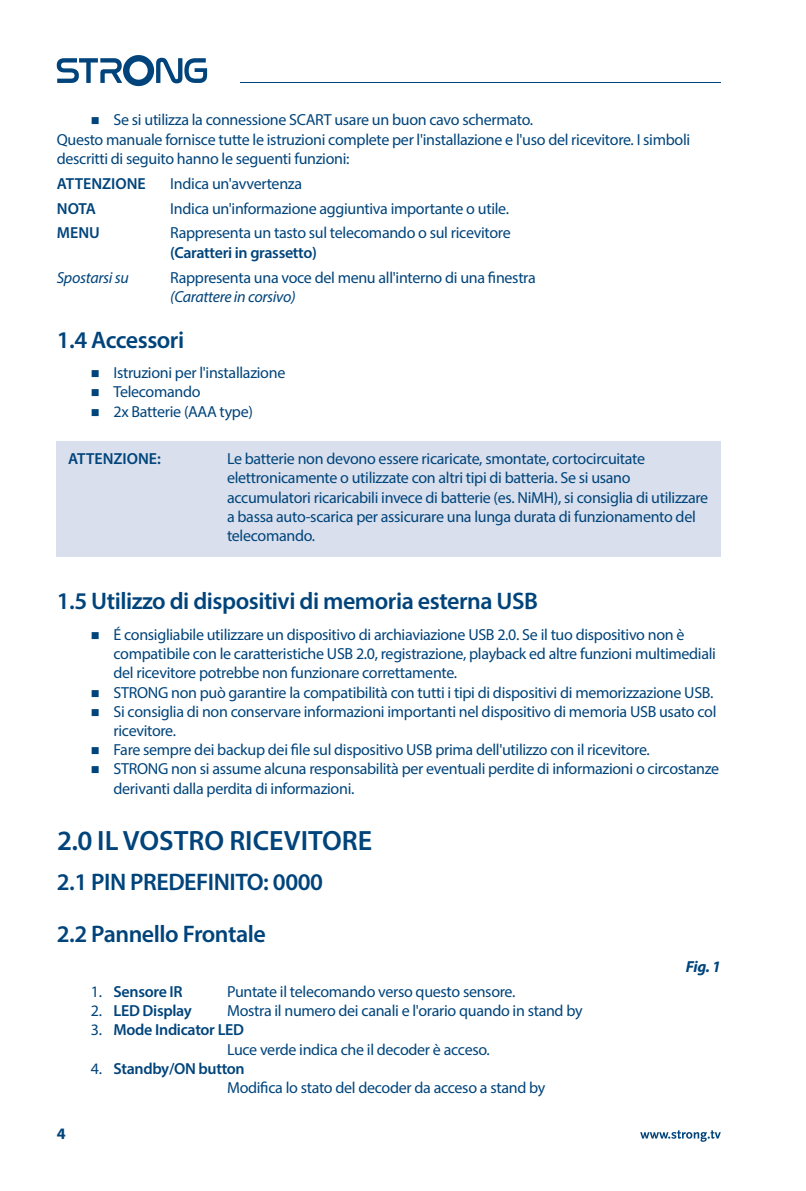
<style>
.page{position:relative;width:806px;height:1191px;background:#fff}
.page>*{position:absolute;margin:0;border:0;box-sizing:border-box;transform-origin:0 0}
.t1{font:600 28px "Myriad Pro";color:#00447b}
.t2{font:600 24px/51.4px "Myriad Pro";letter-spacing:-.02em;color:#00447b}
.t3{font:16px/19.2px "Myriad Pro";letter-spacing:-.02em;color:#00447b}
.t4{font:600 16px "Myriad Pro";letter-spacing:-.02em;color:#00447b}
.t5{font:italic 16px "Myriad Pro";letter-spacing:-.02em;color:#00447b}
.t6{font:600 16px "Myriad Pro";color:#00447b}
.t7{font:italic 700 16px "Myriad Pro";color:#00447b}
.t8{font:700 16px "Myriad Pro";color:#00447b}
.s1{font-weight:400}
.s2{font-weight:600}
</style>
<div class="page">
<div style="left:57px;top:441px;width:663px;height:115px;background:#d9dfec"></div>
<hr style="left:240px;top:82px;width:480px;height:1px;background:#00447b">
<svg style="left:57px;top:55px;width:150px;height:31px"></svg>
<svg style="left:640px;top:1130px;width:80px;height:11px"></svg>
<p class="t3" style="left:57px;top:110px;width:634px;text-indent:57px">Se si utilizza la connessione SCART usare un buon cavo schermato.<br>Questo manuale fornisce tutte le istruzioni complete per l'installazione e l'uso del ricevitore. I simboli descritti di seguito hanno le seguenti funzioni:</p>
<p class="t6" style="left:57px;top:173px;width:90px">ATTENZIONE</p>
<p class="t3" style="left:170px;top:173px;width:133px">Indica un'avvertenza</p>
<p class="t4" style="left:57px;top:198px;width:41px">NOTA</p>
<p class="t3" style="left:170px;top:198px;width:340px">Indica un'informazione aggiuntiva importante o utile.</p>
<p class="t4" style="left:57px;top:223px;width:44px">MENU</p>
<p class="t3" style="left:170px;top:223px;width:341px">Rappresenta un tasto sul telecomando o sul ricevitore</p>
<p class="t4" style="left:170px;top:242px;width:148px">(Caratteri in grassetto)</p>
<p class="t5" style="left:57px;top:267px;width:74px">Spostarsi su</p>
<p class="t3" style="left:170px;top:267px;width:367px">Rappresenta una voce del menu all'interno di una finestra</p>
<p class="t5" style="left:170px;top:286px;width:127px">(Carattere in corsivo)</p>
<h2 class="t2" style="left:57px;top:313px;width:129px">1.4 Accessori</h2>
<p class="t3" style="left:113px;top:363px;width:173px">Istruzioni per l'installazione<br>Telecomando<br>2x Batterie (AAA type)</p>
<p class="t6" style="left:68px;top:448px;width:94px">ATTENZIONE:</p>
<p class="t3" style="left:227px;top:449px;width:482px">Le batterie non devono essere ricaricate, smontate, cortocircuitate elettronicamente o utilizzate con altri tipi di batteria. Se si usano accumulatori ricaricabili invece di batterie (es. NiMH), si consiglia di utilizzare a bassa auto-scarica per assicurare una lunga durata di funzionamento del telecomando.</p>
<h2 class="t2" style="left:57px;top:575px;width:482px">1.5 Utilizzo di dispositivi di memoria esterna USB</h2>
<p class="t3" style="left:113px;top:625px;width:607px">É consigliabile utilizzare un dispositivo di archiaviazione USB 2.0. Se il tuo dispositivo non è compatibile con le caratteristiche USB 2.0, registrazione, playback ed altre funzioni multimediali del ricevitore potrebbe non funzionare correttamente.<br>STRONG non può garantire la compatibilità con tutti i tipi di dispositivi di memorizzazione USB.<br>Si consiglia di non conservare informazioni importanti nel dispositivo di memoria USB usato col ricevitore.<br>Fare sempre dei backup dei file sul dispositivo USB prima dell'utilizzo con il ricevitore.<br>STRONG non si assume alcuna responsabilità per eventuali perdite di informazioni o circostanze derivanti dalla perdita di informazioni.</p>
<h1 class="t1" style="left:57px;top:822px;width:316px">2.0 IL VOSTRO RICEVITORE</h1>
<h2 class="t2" style="left:57px;top:855px;width:267px">2.1 PIN PREDEFINITO: 0000<br>2.2 Pannello Frontale</h2>
<p class="t7" style="left:685px;top:956px;width:37px">Fig. 1</p>
<p class="t4" style="left:91px;top:981px;width:93px"><span class="s1">1.</span> Sensore IR</p>
<p class="t3" style="left:227px;top:981px;width:290px">Puntate il telecomando verso questo sensore.</p>
<p class="t4" style="left:91px;top:1000px;width:103px"><span class="s1">2.</span> LED Display</p>
<p class="t3" style="left:227px;top:1001px;width:357px">Mostra il numero dei canali e l'orario quando in stand by</p>
<p class="t3" style="left:227px;top:1020px;width:264px;text-indent:-136px">3. <span class="s2">Mode Indicator LED<br></span>Luce verde indica che il decoder è acceso.</p>
<p class="t3" style="left:227px;top:1058px;width:319px;text-indent:-136px">4. <span class="s2">Standby/ON button<br></span>Modifica lo stato del decoder da acceso a stand by</p>
<p class="t8" style="left:57px;top:1123px;width:10px">4</p>
</div>
